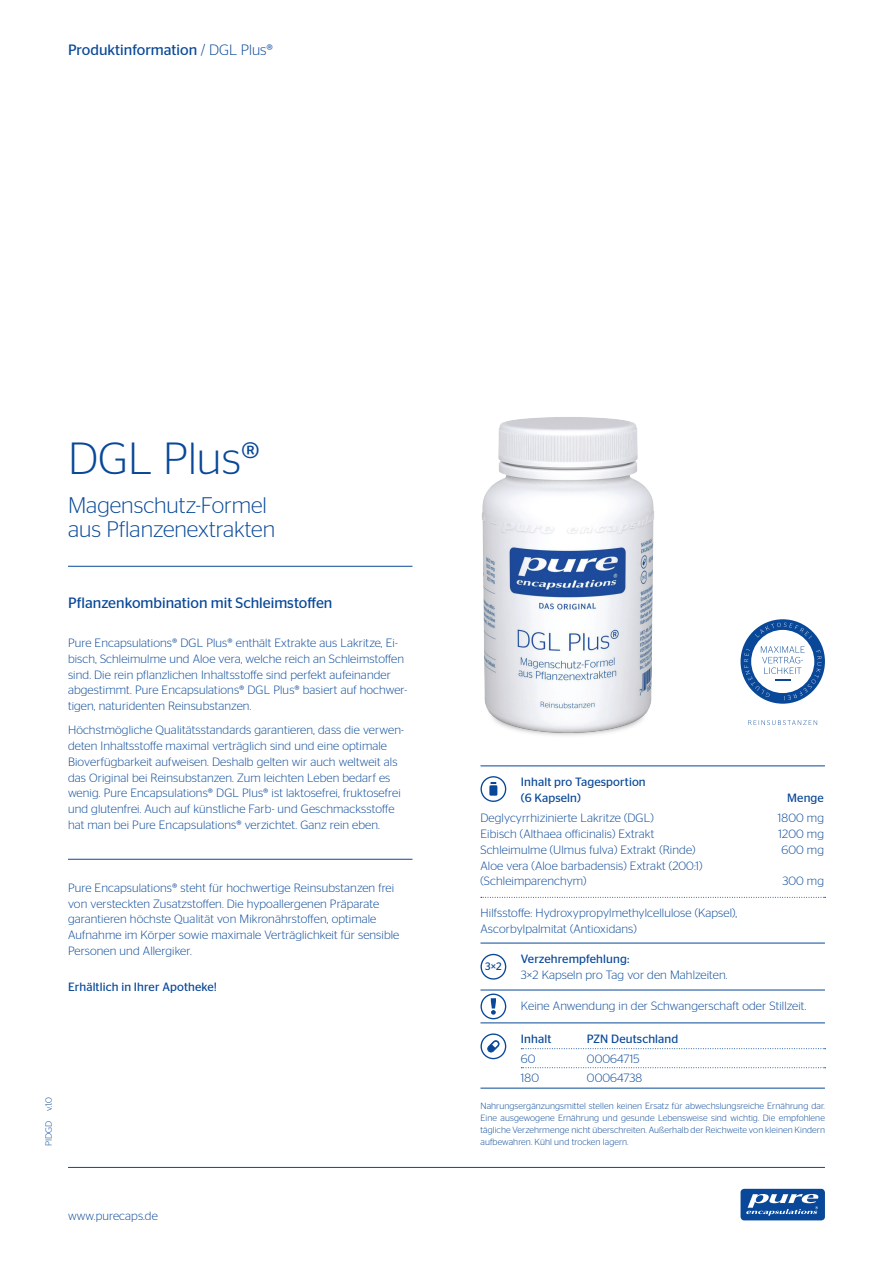
<style>
.page{position:relative;width:893px;height:1263px;background:#fff}
.page>*{position:absolute;margin:0;border:0;box-sizing:border-box;transform-origin:0 0}
.Produkt_-_Name_1__Ze{font:300 45px "Stag Sans";color:#094898}
.Produkt_-_Name_2__Ze{font:300 22.5px/24px "Stag Sans";color:#094898}
.Produkt_-_Vorspann{font:15px "Stag Sans";color:#094898}
.Produkt_-_Lauftext{font:300 12px/15.8px "Stag Sans";letter-spacing:.01em;color:#094898}
.Produkt_-_Lauftext-2{font:12px/15.8px "Stag Sans";letter-spacing:.01em;color:#094898}
.Produkt_-_Art_-Nr__P{font:300 12px "Stag Sans";letter-spacing:.01em;color:#094898}
.Produkt_-_Art_-Nr__P-2{font:12px "Stag Sans";letter-spacing:.01em;color:#094898}
.Produkt_-_Lauftext-3{font:10.8px "Stag Sans";color:#094898}
.Produkt_-_Lauftext-4{font:300 9px/12px "Stag Sans";letter-spacing:.01em;color:#094898;text-align:justify}
.s1{font-weight:300}
.s2{font-weight:400}
</style>
<div class="page">
<hr style="left:68px;top:1167px;width:757px;height:1px;background:#094898">
<div style="left:740px;top:1189px;width:85px;height:31px;background:#094898;border-radius:4px"></div>
<svg style="left:746px;top:1194px;width:73px;height:22px"></svg>
<hr style="left:480px;top:765px;width:345px;height:1px;background:#094898">
<hr style="left:480px;top:943px;width:345px;height:1px;background:#094898">
<svg style="left:480px;top:776px;width:26px;height:26px"></svg>
<img style="left:347px;top:417px;width:441px;height:350px">
<hr style="left:68px;top:859px;width:344px;height:1px;background:#094898">
<hr style="left:480px;top:1088px;width:345px;height:1px;background:#094898">
<svg style="left:480px;top:1033px;width:26px;height:26px"></svg>
<svg style="left:521px;top:1048px;width:305px;height:1px"></svg>
<svg style="left:521px;top:1067px;width:305px;height:1px"></svg>
<svg style="left:481px;top:897px;width:345px;height:1px"></svg>
<hr style="left:68px;top:566px;width:344px;height:1px;background:#094898">
<svg style="left:748px;top:720px;width:69px;height:5px"></svg>
<svg style="left:740px;top:619px;width:85px;height:85px"></svg>
<svg style="left:480px;top:954px;width:26px;height:26px"></svg>
<hr style="left:480px;top:990px;width:345px;height:1px;background:#094898">
<hr style="left:480px;top:1022px;width:345px;height:1px;background:#094898">
<svg style="left:480px;top:993px;width:26px;height:26px"></svg>
<p class="Produkt_-_Vorspann" style="left:68px;top:41px;width:207px">Produktinformation <span class="s1">/ DGL Plus®</span></p>
<p class="Produkt_-_Name_1__Ze" style="left:68px;top:434px;width:194px">DGL Plus®</p>
<p class="Produkt_-_Name_2__Ze" style="left:68px;top:493px;width:209px">Magenschutz-Formel aus Pflanzenextrakten</p>
<p class="Produkt_-_Vorspann" style="left:68px;top:594px;width:266px">Pflanzenkombination mit Schleimstoffen</p>
<p class="Produkt_-_Lauftext" style="left:68px;top:635px;width:341px">Pure Encapsulations® DGL Plus® enthält Extrakte aus Lakritze, Ei&shy;bisch, Schleimulme und Aloe vera, welche reich an Schleimstoffen sind. Die rein pflanzlichen Inhaltsstoffe sind perfekt aufeinander abgestimmt. Pure Encapsulations® DGL Plus® basiert auf hochwer&shy;tigen, naturidenten Reinsubstanzen.</p>
<p class="Produkt_-_Lauftext" style="left:68px;top:722px;width:337px">Höchstmögliche Qualitätsstandards garantieren, dass die verwen&shy;deten Inhaltsstoffe maximal verträglich sind und eine optimale Bioverfügbarkeit aufweisen. Deshalb gelten wir auch weltweit als das Original bei Reinsubstanzen. Zum leichten Leben bedarf es wenig. Pure Encapsulations® DGL Plus® ist laktosefrei, fruktosefrei und glutenfrei. Auch auf künstliche Farb- und Geschmacksstoffe hat man bei Pure Encapsulations® verzichtet. Ganz rein eben.</p>
<p class="Produkt_-_Lauftext" style="left:68px;top:880px;width:333px">Pure Encapsulations® steht für hochwertige Reinsubstanzen frei von versteckten Zusatzstoffen. Die hypoallergenen Präparate garantieren höchste Qualität von Mikronährstoffen, optimale Aufnahme im Körper sowie maximale Verträglichkeit für sensible Personen und Allergiker.</p>
<p class="Produkt_-_Lauftext-2" style="left:68px;top:979px;width:151px">Erhältlich in Ihrer Apotheke!</p>
<p class="Produkt_-_Lauftext-4" style="left:43px;top:1146px;width:51px;rotate:-90deg">PIDGD v.1.0</p>
<p class="Produkt_-_Lauftext" style="left:68px;top:1208px;width:91px">www.purecaps.de</p>
<p class="Produkt_-_Lauftext-2" style="left:521px;top:774px;width:126px">Inhalt pro Tagesportion (6 Kapseln)</p>
<p class="Produkt_-_Lauftext-2" style="left:787px;top:790px;width:38px">Menge</p>
<p class="Produkt_-_Lauftext" style="left:480px;top:810px;width:175px">Deglycyrrhizinierte Lakritze (DGL)</p>
<p class="Produkt_-_Lauftext" style="left:778px;top:810px;width:48px">1800 mg</p>
<p class="Produkt_-_Lauftext" style="left:480px;top:826px;width:175px">Eibisch (Althaea officinalis) Extrakt</p>
<p class="Produkt_-_Lauftext" style="left:778px;top:826px;width:47px">1200 mg</p>
<p class="Produkt_-_Lauftext" style="left:480px;top:841px;width:216px">Schleimulme (Ulmus fulva) Extrakt (Rinde)</p>
<p class="Produkt_-_Lauftext" style="left:781px;top:841px;width:44px">600 mg</p>
<p class="Produkt_-_Lauftext" style="left:480px;top:857px;width:224px">Aloe vera (Aloe barbadensis) Extrakt (200:1)</p>
<p class="Produkt_-_Lauftext" style="left:480px;top:873px;width:108px">(Schleimparenchym)</p>
<p class="Produkt_-_Lauftext" style="left:782px;top:873px;width:43px">300 mg</p>
<p class="Produkt_-_Lauftext" style="left:480px;top:904px;width:258px">Hilfsstoffe: Hydroxypropylmethylcellulose (Kapsel),<br>Ascorbylpalmitat (Antioxidans)</p>
<p class="Produkt_-_Lauftext" style="left:521px;top:951px;width:208px"><span class="s2">Verzehrempfehlung:<br></span>3×2 Kapseln pro Tag vor den Mahlzeiten.</p>
<p class="Produkt_-_Lauftext-3" style="left:485px;top:960px;width:18px">3×2</p>
<p class="Produkt_-_Lauftext" style="left:521px;top:998px;width:287px">Keine Anwendung in der Schwangerschaft oder Stillzeit.</p>
<p class="Produkt_-_Art_-Nr__P-2" style="left:521px;top:1032px;width:32px">Inhalt</p>
<p class="Produkt_-_Art_-Nr__P-2" style="left:587px;top:1032px;width:93px">PZN Deutschland</p>
<p class="Produkt_-_Art_-Nr__P" style="left:521px;top:1052px;width:16px">60</p>
<p class="Produkt_-_Art_-Nr__P" style="left:587px;top:1052px;width:54px">00064715</p>
<p class="Produkt_-_Art_-Nr__P" style="left:521px;top:1072px;width:20px">180</p>
<p class="Produkt_-_Art_-Nr__P" style="left:587px;top:1072px;width:57px">00064738</p>
<p class="Produkt_-_Lauftext-4" style="left:480px;top:1099px;width:346px">Nahrungsergänzungsmittel stellen keinen Ersatz für abwechslungsreiche Ernährung dar.<br>Eine ausgewogene Ernährung und gesunde Lebensweise sind wichtig. Die empfohlene tägliche Verzehrmenge nicht überschreiten. Außerhalb der Reichweite von kleinen Kindern aufbewahren. Kühl und trocken lagern.</p>
</div>
